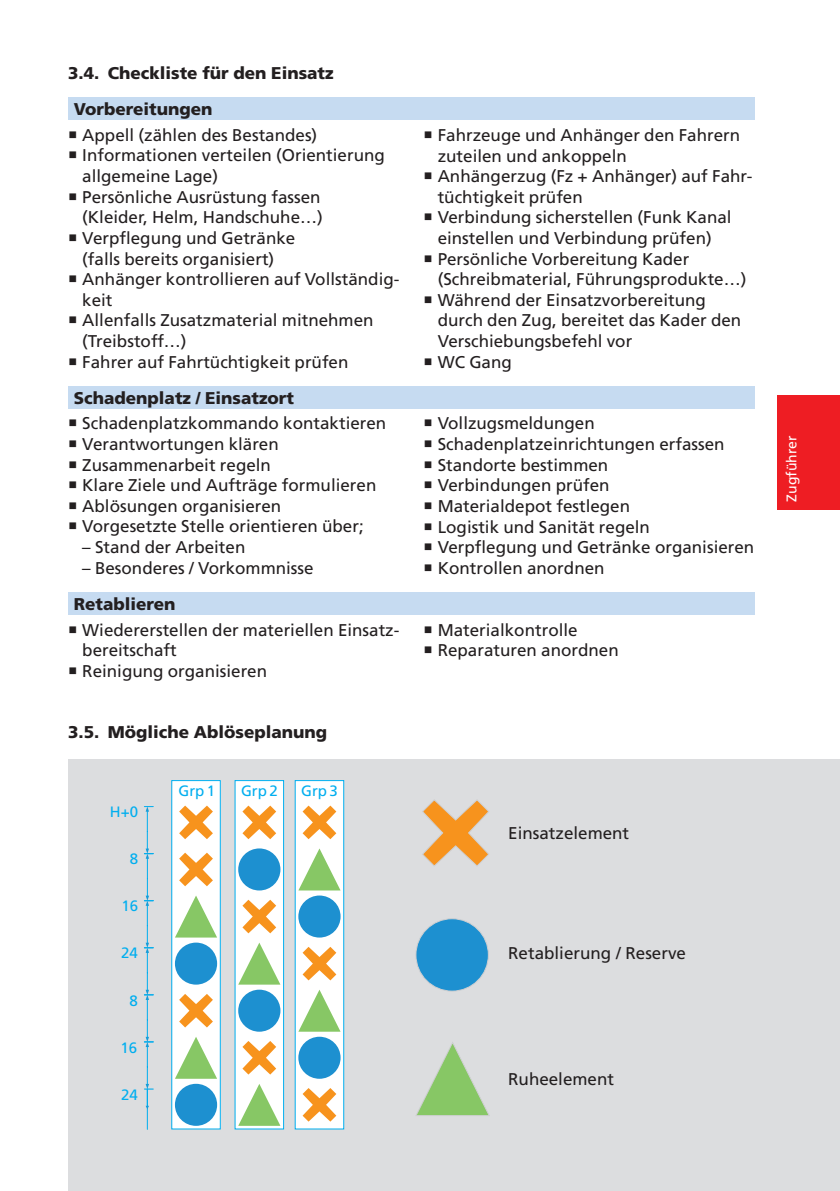
<style>
.page{position:relative;width:840px;height:1191px;background:#fff}
.page>*{position:absolute;margin:0;border:0;box-sizing:border-box;transform-origin:0 0}
.t1{font:17px/20.6px "Frutiger LT Com";color:#231f20}
.t2{font:900 17px "Frutiger LT Com";color:#231f20}
.t3{font:15px "Frutiger LT Com";color:#00aeef}
.t4{font:14px "Frutiger LT Com";color:#fff}
</style>
<div class="page">
<div style="left:777px;top:395px;width:62px;height:115px;background:#ee1d23"></div>
<div style="left:68px;top:98px;width:686px;height:22px;background:#c6dbf1"></div>
<div style="left:68px;top:386px;width:686px;height:23px;background:#c6dbf1"></div>
<div style="left:68px;top:592px;width:686px;height:23px;background:#c6dbf1"></div>
<div style="left:68px;top:759px;width:771px;height:432px;background:#dcdddf"></div>
<div style="left:172px;top:780px;width:48px;height:349px;background:#fff"></div>
<div style="left:171px;top:780px;width:49px;height:349px;border:1px solid #00aeef"></div>
<div style="left:235px;top:780px;width:48px;height:349px;background:#fff"></div>
<div style="left:234px;top:780px;width:50px;height:349px;border:1px solid #00aeef"></div>
<div style="left:295px;top:780px;width:48px;height:349px;background:#fff"></div>
<div style="left:294px;top:780px;width:50px;height:349px;border:1px solid #00aeef"></div>
<svg style="left:242px;top:805px;width:34px;height:34px"></svg>
<svg style="left:302px;top:805px;width:34px;height:34px"></svg>
<svg style="left:179px;top:805px;width:34px;height:34px"></svg>
<svg style="left:175px;top:895px;width:42px;height:42px"></svg>
<svg style="left:179px;top:852px;width:34px;height:34px"></svg>
<div style="left:175px;top:942px;width:42px;height:42px;background:#1d90d0;border-radius:50%"></div>
<svg style="left:175px;top:1037px;width:42px;height:41px"></svg>
<svg style="left:179px;top:994px;width:34px;height:33px"></svg>
<div style="left:175px;top:1083px;width:42px;height:42px;background:#1d90d0;border-radius:50%"></div>
<svg style="left:242px;top:899px;width:34px;height:34px"></svg>
<svg style="left:302px;top:947px;width:34px;height:33px"></svg>
<svg style="left:242px;top:1041px;width:34px;height:33px"></svg>
<svg style="left:302px;top:1088px;width:34px;height:33px"></svg>
<svg style="left:238px;top:942px;width:42px;height:42px"></svg>
<svg style="left:298px;top:990px;width:42px;height:41px"></svg>
<svg style="left:238px;top:1084px;width:42px;height:41px"></svg>
<div style="left:298px;top:1036px;width:42px;height:42px;background:#1d90d0;border-radius:50%"></div>
<div style="left:238px;top:989px;width:42px;height:42px;background:#1d90d0;border-radius:50%"></div>
<div style="left:298px;top:895px;width:42px;height:42px;background:#1d90d0;border-radius:50%"></div>
<div style="left:238px;top:848px;width:42px;height:42px;background:#1d90d0;border-radius:50%"></div>
<svg style="left:298px;top:848px;width:42px;height:42px"></svg>
<svg style="left:144px;top:806px;width:9px;height:283px"></svg>
<hr style="left:147px;top:1089px;width:1px;height:40px;background:#00aeef">
<svg style="left:145px;top:1105px;width:4px;height:4px"></svg>
<svg style="left:422px;top:800px;width:66px;height:66px"></svg>
<div style="left:415px;top:918px;width:73px;height:73px;background:#1d90d0;border-radius:50%"></div>
<div style="left:415px;top:918px;width:73px;height:73px;border:1px solid #cecfd1;border-radius:50%"></div>
<svg style="left:416px;top:1042px;width:73px;height:73px"></svg>
<p class="t2" style="left:68px;top:63px;width:267px">3.4. Checkliste für den Einsatz</p>
<p class="t2" style="left:74px;top:99px;width:140px">Vorbereitungen</p>
<p class="t1" style="left:68px;top:125px;width:250px">○ Appell (zählen des Bestandes)</p>
<p class="t1" style="left:82px;top:145px;width:304px;text-indent:-14px">○ Informationen verteilen (Orientierung allgemeine Lage)</p>
<p class="t1" style="left:68px;top:186px;width:256px;text-align:right">○ Persönliche Ausrüstung fassen (Kleider, Helm, Handschuhe…)</p>
<p class="t1" style="left:68px;top:228px;width:229px;text-align:center">○ Verpflegung und Getränke (falls bereits organisiert)</p>
<p class="t1" style="left:82px;top:269px;width:318px;text-indent:-14px">○ Anhänger kontrollieren auf Vollständig&shy;keit</p>
<p class="t1" style="left:82px;top:310px;width:292px;text-indent:-14px">○ Allenfalls Zusatzmaterial mitnehmen (Treibstoff…)</p>
<p class="t1" style="left:68px;top:351px;width:282px">○ Fahrer auf Fahrtüchtigkeit prüfen</p>
<p class="t2" style="left:74px;top:387px;width:222px">Schadenplatz / Einsatzort</p>
<p class="t1" style="left:68px;top:413px;width:319px">○ Schadenplatzkommando kontaktieren</p>
<p class="t1" style="left:68px;top:434px;width:212px">○ Verantwortungen klären</p>
<p class="t1" style="left:68px;top:454px;width:204px">○ Zusammenarbeit regeln</p>
<p class="t1" style="left:68px;top:475px;width:309px">○ Klare Ziele und Aufträge formulieren</p>
<p class="t1" style="left:68px;top:496px;width:215px">○ Ablösungen organisieren</p>
<p class="t1" style="left:68px;top:516px;width:297px">○ Vorgesetzte Stelle orientieren über;</p>
<p class="t1" style="left:82px;top:537px;width:164px">– Stand der Arbeiten</p>
<p class="t1" style="left:82px;top:557px;width:233px">– Besonderes / Vorkommnisse</p>
<p class="t2" style="left:74px;top:593px;width:103px">Retablieren</p>
<p class="t1" style="left:82px;top:619px;width:318px;text-indent:-14px">○ Wiedererstellen der materiellen Einsatz&shy;bereitschaft</p>
<p class="t1" style="left:68px;top:660px;width:200px">○ Reinigung organisieren</p>
<p class="t2" style="left:68px;top:722px;width:260px">3.5. Mögliche Ablöseplanung</p>
<p class="t3" style="left:110px;top:803px;width:30px">H+0</p>
<p class="t3" style="left:130px;top:850px;width:10px">8</p>
<p class="t3" style="left:121px;top:897px;width:18px">16</p>
<p class="t3" style="left:121px;top:944px;width:18px">24</p>
<p class="t3" style="left:129px;top:991px;width:10px">8</p>
<p class="t3" style="left:120px;top:1038px;width:18px">16</p>
<p class="t3" style="left:121px;top:1085px;width:18px">24</p>
<p class="t3" style="left:178px;top:782px;width:38px">Grp 1</p>
<p class="t3" style="left:241px;top:782px;width:38px">Grp 2</p>
<p class="t3" style="left:301px;top:782px;width:38px">Grp 3</p>
<p class="t1" style="left:437px;top:125px;width:304px;text-indent:-14px">○ Fahrzeuge und Anhänger den Fahrern zuteilen und ankoppeln</p>
<p class="t1" style="left:437px;top:166px;width:316px;text-indent:-14px">○ Anhängerzug (Fz + Anhänger) auf Fahr&shy;tüchtigkeit prüfen</p>
<p class="t1" style="left:423px;top:207px;width:309px;text-align:center">○ Verbindung sicherstellen (Funk Kanal einstellen und Verbindung prüfen)</p>
<p class="t1" style="left:437px;top:248px;width:310px;text-indent:-14px">○ Persönliche Vorbereitung Kader (Schreibmaterial, Führungsprodukte…)</p>
<p class="t1" style="left:437px;top:290px;width:305px;text-indent:-14px">○ Während der Einsatzvorbereitung durch den Zug, bereitet das Kader den<br>Verschiebungsbefehl vor</p>
<p class="t1" style="left:423px;top:351px;width:90px">○ WC Gang</p>
<p class="t1" style="left:423px;top:413px;width:173px">○ Vollzugsmeldungen</p>
<p class="t1" style="left:423px;top:434px;width:302px">○ Schadenplatzeinrichtungen erfassen</p>
<p class="t1" style="left:423px;top:454px;width:186px">○ Standorte bestimmen</p>
<p class="t1" style="left:423px;top:475px;width:187px">○ Verbindungen prüfen</p>
<p class="t1" style="left:423px;top:496px;width:208px">○ Materialdepot festlegen</p>
<p class="t1" style="left:423px;top:516px;width:228px">○ Logistik und Sanität regeln</p>
<p class="t1" style="left:423px;top:537px;width:332px">○ Verpflegung und Getränke organisieren</p>
<p class="t1" style="left:423px;top:557px;width:182px">○ Kontrollen anordnen</p>
<p class="t1" style="left:423px;top:619px;width:156px">○ Materialkontrolle</p>
<p class="t1" style="left:423px;top:640px;width:197px">○ Reparaturen anordnen</p>
<p class="t1" style="left:508px;top:823px;width:122px">Einsatzelement</p>
<p class="t1" style="left:508px;top:943px;width:179px">Retablierung / Reserve</p>
<p class="t1" style="left:508px;top:1069px;width:107px">Ruheelement</p>
<p class="t4" style="left:783px;top:502px;width:68px;rotate:-90deg">Zugführer</p>
</div>
